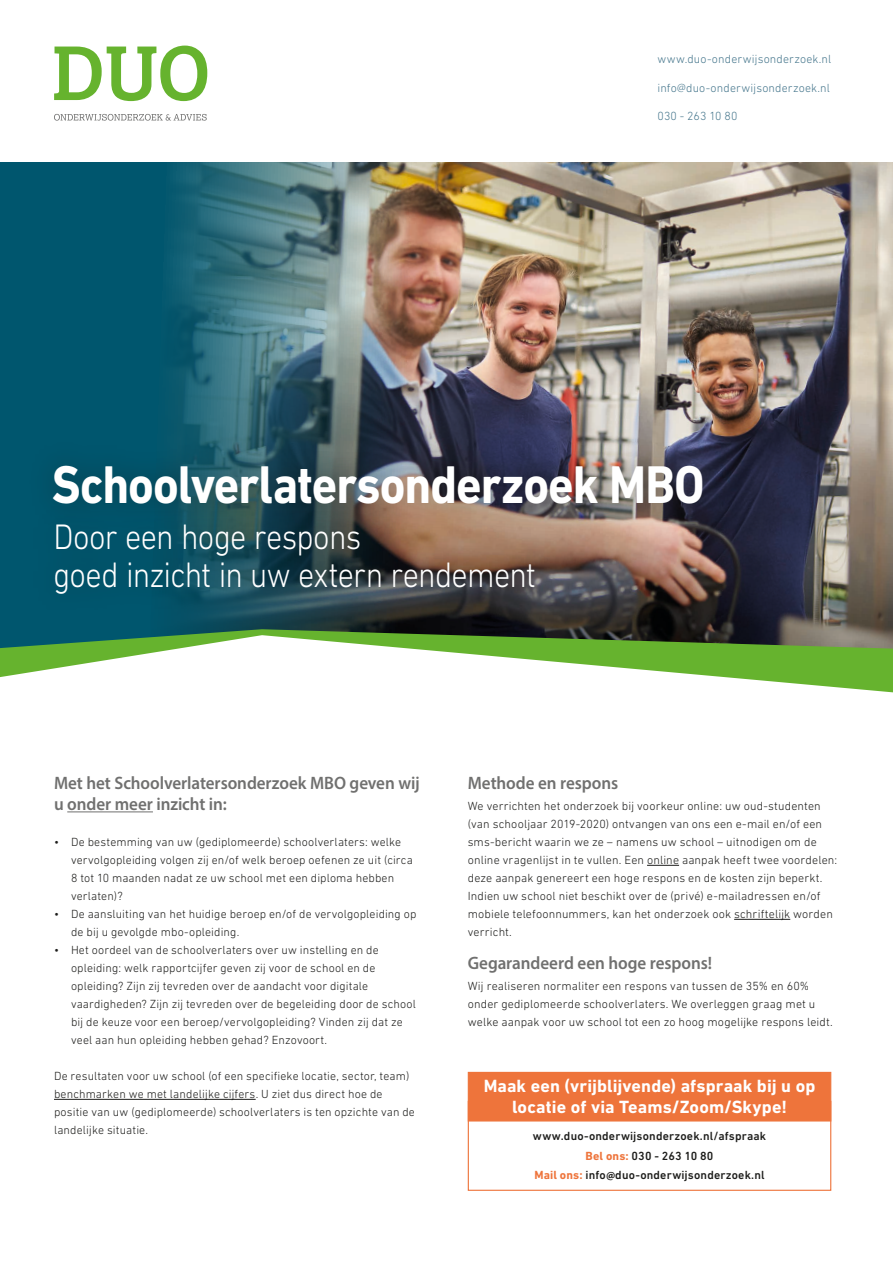
<style>
.page{position:relative;width:893px;height:1263px;background:#fff}
.page>*{position:absolute;margin:0;border:0;box-sizing:border-box;transform-origin:0 0}
.t1{font:700 54px "DIN Next LT Pro";letter-spacing:-.02em;color:#fff;scale:.9 1}
.t2{font:300 36px/37.5px "DIN Next LT Pro";letter-spacing:-.025em;color:#fff;scale:.9 1}
.t3{font:600 18px/21px "Myriad Pro";letter-spacing:-.005em;color:#70706f;scale:.95 1}
.t4{font:700 18px/21.6px "DIN Next LT Pro";letter-spacing:.005em;color:#fff;text-align:center}
.t5{font:300 12px/18px "DIN Next LT Pro";letter-spacing:.01em;color:#1d1d1b}
.t6{font:500 12px/19.5px "DIN Next LT Pro";letter-spacing:.015em;color:#1d1d1b;text-align:center}
.t7{font:300 12px "DIN Next LT Pro";letter-spacing:.01em;color:#47778d}
.s1{font-family:"Myriad"}
.s2{font-weight:700;color:#ee743b}
.s3{font-family:"Myriad Pro";font-weight:700}
</style>
<div class="page">
<div style="left:0;top:162px;width:893px;height:500px;background:#00566e"></div>
<img style="left:169px;top:162px;width:724px;height:467px">
<hr style="left:67px;top:811px;width:86px;height:1px;background:#70706f">
<hr style="left:54px;top:1099px;width:202px;height:1px;background:#1d1d1b">
<hr style="left:647px;top:865px;width:32px;height:1px;background:#1d1d1b">
<hr style="left:734px;top:919px;width:56px;height:1px;background:#1d1d1b">
<div style="left:28px;top:439px;width:702px;height:93px;background:#1d1d1b;opacity:.4"></div>
<svg style="left:0;top:629px;width:893px;height:63px"></svg>
<div style="left:30px;top:499px;width:528px;height:119px;background:#1d1d1b;opacity:.4"></div>
<div style="left:468px;top:1101px;width:363px;height:90px;border:1px solid #ee743b"></div>
<div style="left:468px;top:1072px;width:363px;height:49px;background:#ee743b"></div>
<svg style="left:54px;top:114px;width:153px;height:7px"></svg>
<svg style="left:54px;top:46px;width:153px;height:55px"></svg>
<p class="t7" style="left:657px;top:52px;width:175px">www.duo-onderwijsonderzoek.nl</p>
<p class="t7" style="left:657px;top:81px;width:174px">info<span class="s1">@</span>duo-onderwijsonderzoek.nl</p>
<p class="t7" style="left:657px;top:109px;width:81px">030 - 263 10 80</p>
<h1 class="t1" style="left:52px;top:453px;width:727px">Schoolverlatersonderzoek MBO</h1>
<h2 class="t2" style="left:53px;top:518px;width:538px">Door een hoge respons<br>goed inzicht in uw extern rendement</h2>
<h3 class="t3" style="left:54px;top:772px;width:387px">Met het Schoolverlatersonderzoek MBO geven wij u onder meer inzicht in:</h3>
<p class="t5" style="left:71px;top:833px;width:343px;text-indent:-17px">• De bestemming van uw (gediplomeerde) schoolverlaters: welke vervolgopleiding volgen zij en/of welk beroep oefenen ze uit (circa 8 tot 10 maanden nadat ze uw school met een diploma hebben verlaten)?</p>
<p class="t5" style="left:71px;top:905px;width:347px;text-indent:-17px">• De aansluiting van het huidige beroep en/of de vervolgopleiding op de bij u gevolgde mbo-opleiding.</p>
<p class="t5" style="left:71px;top:941px;width:346px;text-indent:-17px">• Het oordeel van de schoolverlaters over uw instelling en de opleiding: welk rapportcijfer geven zij voor de school en de opleiding? Zijn zij tevreden over de aandacht voor digitale vaardigheden? Zijn zij tevreden over de begeleiding door de school bij de keuze voor een beroep/vervolgopleiding? Vinden zij dat ze veel aan hun opleiding hebben gehad? Enzovoort.</p>
<p class="t5" style="left:54px;top:1067px;width:362px">De resultaten voor uw school (of een specifieke locatie, sector, team) benchmarken we met landelijke cijfers. U ziet dus direct hoe de positie van uw (gediplomeerde) schoolverlaters is ten opzichte van de landelijke situatie.</p>
<h3 class="t3" style="left:468px;top:772px;width:160px">Methode en respons</h3>
<p class="t5" style="left:468px;top:797px;width:371px">We verrichten het onderzoek bij voorkeur online: uw oud-studenten (van schooljaar 2019-2020) ontvangen van ons een e-mail en/of een sms-bericht waarin we ze – namens uw school – uitnodigen om de online vragenlijst in te vullen. Een online aanpak heeft twee voordelen: deze aanpak genereert een hoge respons en de kosten zijn beperkt.<br>Indien uw school niet beschikt over de (privé) e-mailadressen en/of mobiele telefoonnummers, kan het onderzoek ook schriftelijk worden verricht.</p>
<h3 class="t3" style="left:468px;top:952px;width:259px">Gegarandeerd een hoge respons!</h3>
<p class="t5" style="left:468px;top:977px;width:367px">Wij realiseren normaliter een respons van tussen de 35% en 60% onder gediplomeerde schoolverlaters. We overleggen graag met u welke aanpak voor uw school tot een zo hoog mogelijke respons leidt.</p>
<h3 class="t4" style="left:484px;top:1075px;width:333px">Maak een (vrijblijvende) afspraak bij u op locatie of via Teams/Zoom/Skype!</h3>
<p class="t6" style="left:533px;top:1126px;width:235px">www.duo-onderwijsonderzoek.nl/afspraak<br><span class="s2">Bel ons:</span> 030 - 263 10 80<br><span class="s2">Mail ons:</span> info<span class="s3">@</span>duo-onderwijsonderzoek.nl</p>
</div>
